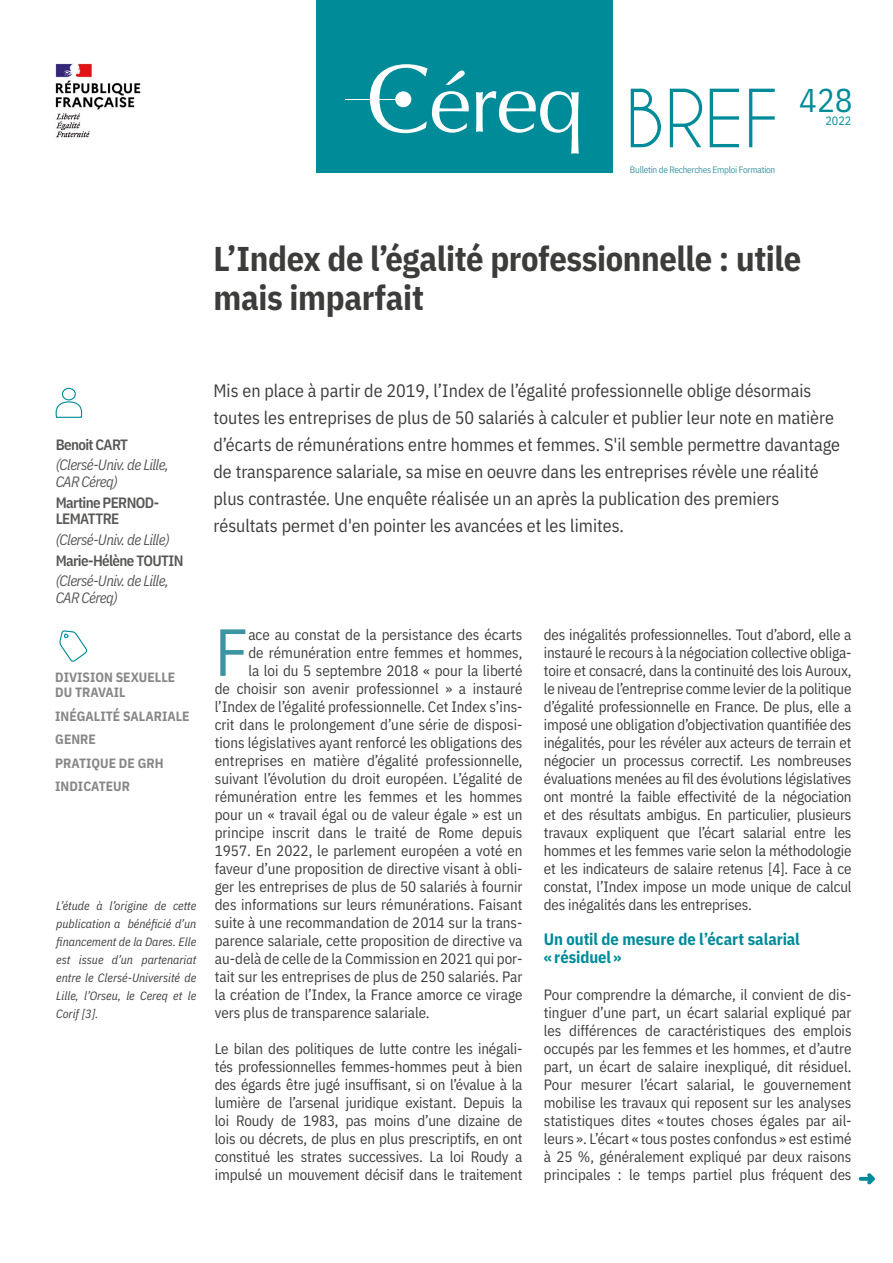
<style>
.page{position:relative;width:893px;height:1263px;background:#fff}
.page>*{position:absolute;margin:0;border:0;box-sizing:border-box;transform-origin:0 0}
.t1{font:75px "Caviar Dreams";color:#008b99}
.t2{font:66.6px "IBM Plex Sans Cond";color:#3c95a2}
.t3{font:700 34.5px/39px "IBM Plex Sans Cond";letter-spacing:-.01em;color:#3c3c3b}
.t4{font:33px "IBM Plex Sans Cond";color:#008b99}
.t5{font:18px/27px "IBM Plex Sans Cond";color:#3c3c3b}
.t6{font:700 16.5px/18px "IBM Plex Sans Cond";letter-spacing:-.005em;color:#008b99}
.t7{font:15px/18px "IBM Plex Sans Cond";color:#3c3c3b;text-align:justify}
.t8{font:italic 15px/16.5px "IBM Plex Sans Cond";letter-spacing:-.04em;color:#575756}
.t9{font:600 15px/16.5px "IBM Plex Sans Cond";letter-spacing:-.04em;color:#575756}
.t10{font:700 13.5px/23.5px "IBM Plex Sans Cond";color:#878787}
.t11{font:italic 12px/18px "IBM Plex Sans Cond";color:#3c3c3b;text-align:justify}
.t12{font:12px "IBM Plex Sans Cond";color:#008b99}
.t13{font:9.3px "IBM Plex Sans Cond";letter-spacing:-.03em;color:#3c95a2}
</style>
<div class="page">
<div style="left:62px;top:388px;width:14px;height:12px;border:1px solid #008b99;border-radius:50%"></div>
<svg style="left:55px;top:400px;width:28px;height:18px"></svg>
<svg style="left:59px;top:630px;width:29px;height:32px"></svg>
<svg style="left:859px;top:1173px;width:16px;height:11px"></svg>
<div style="left:316px;top:0;width:296px;height:173px;background:#008b99"></div>
<img style="left:55px;top:63px;width:86px;height:75px">
<hr style="left:346px;top:99px;width:62px;height:1px;background:#fff">
<svg style="left:370px;top:64px;width:99px;height:69px"></svg>
<svg style="left:476px;top:91px;width:103px;height:63px"></svg>
<div style="left:395px;top:91px;width:16px;height:16px;background:#fff;border-radius:50%"></div>
<h1 class="t1" style="left:625px;top:78px;width:156px">BREF</h1>
<p class="t13" style="left:630px;top:162px;width:147px">Bulletin de Recherches Emploi Formation</p>
<h3 class="t4" style="left:799px;top:75px;width:55px">428</h3>
<p class="t12" style="left:825px;top:111px;width:27px">2022</p>
<h3 class="t3" style="left:213px;top:236px;width:589px">L’Index de l’égalité professionnelle : utile mais imparfait</h3>
<p class="t9" style="left:56px;top:435px;width:74px">Benoit CART</p>
<p class="t8" style="left:56px;top:456px;width:114px">(Clersé-Univ. de Lille,<br>CAR Céreq)</p>
<p class="t9" style="left:56px;top:493px;width:105px">Martine PERNOD-<br>LEMATTRE</p>
<p class="t8" style="left:56px;top:530px;width:115px">(Clersé-Univ. de Lille)</p>
<p class="t9" style="left:56px;top:551px;width:129px">Marie-Hélène TOUTIN</p>
<p class="t8" style="left:56px;top:571px;width:114px">(Clersé-Univ. de Lille,<br>CAR Céreq)</p>
<p class="t10" style="left:55px;top:669px;width:121px;line-height:15px">DIVISION SEXUELLE<br>DU TRAVAIL</p>
<p class="t10" style="left:55px;top:703px;width:136px">INÉGALITÉ SALARIALE<br>GENRE<br>PRATIQUE DE GRH<br>INDICATEUR</p>
<p class="t11" style="left:56px;top:895px;width:142px">L’étude à l’origine de cette publication a bénéficié d’un financement de la Dares. Elle est issue d’un partenariat entre le Clersé-Université de Lille, l’Orseu, le Cereq et le Corif [3].</p>
<p class="t5" style="left:213px;top:375px;width:628px">Mis en place à partir de 2019, l’Index de l’égalité professionnelle oblige désormais toutes les entreprises de plus de 50 salariés à calculer et publier leur note en matière d’écarts de rémunérations entre hommes et femmes. S'il semble permettre davantage de transparence salariale, sa mise en oeuvre dans les entreprises révèle une réalité plus contrastée. Une enquête réalisée un an après la publication des premiers résultats permet d'en pointer les avancées et les limites.</p>
<h2 class="t2" style="left:215px;top:601px;width:35px">F</h2>
<p class="t7" style="left:248px;top:624px;width:276px">ace au constat de la persistance des écarts</p>
<p class="t7" style="left:248px;top:642px;width:276px">de rémunération entre femmes et hommes,</p>
<p class="t7" style="left:248px;top:660px;width:276px">la loi du 5 septembre 2018 « pour la liberté</p>
<p class="t7" style="left:215px;top:678px;width:309px">de choisir son avenir professionnel » a instauré</p>
<p class="t7" style="left:215px;top:696px;width:309px">l’Index de l’égalité professionnelle. Cet Index s’ins-</p>
<p class="t7" style="left:215px;top:714px;width:309px">crit dans le prolongement d’une série de disposi-</p>
<p class="t7" style="left:215px;top:732px;width:309px">tions législatives ayant renforcé les obligations des</p>
<p class="t7" style="left:215px;top:750px;width:309px">entreprises en matière d’égalité professionnelle,</p>
<p class="t7" style="left:215px;top:768px;width:309px">suivant l’évolution du droit européen. L’égalité de</p>
<p class="t7" style="left:215px;top:786px;width:309px">rémunération entre les femmes et les hommes</p>
<p class="t7" style="left:215px;top:804px;width:309px">pour un « travail égal ou de valeur égale » est un</p>
<p class="t7" style="left:215px;top:822px;width:309px">principe inscrit dans le traité de Rome depuis</p>
<p class="t7" style="left:215px;top:840px;width:309px">1957. En 2022, le parlement européen a voté en</p>
<p class="t7" style="left:215px;top:858px;width:309px">faveur d’une proposition de directive visant à obli-</p>
<p class="t7" style="left:215px;top:876px;width:309px">ger les entreprises de plus de 50 salariés à fournir</p>
<p class="t7" style="left:215px;top:894px;width:309px">des informations sur leurs rémunérations. Faisant</p>
<p class="t7" style="left:215px;top:912px;width:309px">suite à une recommandation de 2014 sur la trans-</p>
<p class="t7" style="left:215px;top:930px;width:309px">parence salariale, cette proposition de directive va</p>
<p class="t7" style="left:215px;top:948px;width:309px">au-delà de celle de la Commission en 2021 qui por-</p>
<p class="t7" style="left:215px;top:966px;width:309px">tait sur les entreprises de plus de 250 salariés. Par</p>
<p class="t7" style="left:215px;top:984px;width:309px">la création de l’Index, la France amorce ce virage</p>
<p class="t7" style="left:215px;top:1002px;width:216px">vers plus de transparence salariale.</p>
<p class="t7" style="left:215px;top:1038px;width:309px">Le bilan des politiques de lutte contre les inégali&shy;tés professionnelles femmes-hommes peut à bien des égards être jugé insuffisant, si on l’évalue à la lumière de l’arsenal juridique existant. Depuis la loi Roudy de 1983, pas moins d’une dizaine de lois ou décrets, de plus en plus prescriptifs, en ont constitué les strates successives. La loi Roudy a impulsé un mouvement décisif dans le traitement</p>
<p class="t7" style="left:544px;top:624px;width:309px">des inégalités professionnelles. Tout d’abord, elle a instauré le recours à la négociation collective obliga&shy;toire et consacré, dans la continuité des lois Auroux, le niveau de l’entreprise comme levier de la politique d’égalité professionnelle en France. De plus, elle a imposé une obligation d’objectivation quantifiée des inégalités, pour les révéler aux acteurs de terrain et négocier un processus correctif. Les nombreuses évaluations menées au fil des évolutions législatives ont montré la faible effectivité de la négociation et des résultats ambigus. En particulier, plusieurs travaux expliquent que l’écart salarial entre les hommes et les femmes varie selon la méthodologie et les indicateurs de salaire retenus [4]. Face à ce constat, l’Index impose un mode unique de calcul des inégalités dans les entreprises.</p>
<p class="t6" style="left:544px;top:929px;width:258px">Un outil de mesure de l’écart salarial «résiduel»</p>
<p class="t7" style="left:544px;top:984px;width:309px">Pour comprendre la démarche, il convient de dis&shy;tinguer d’une part, un écart salarial expliqué par les différences de caractéristiques des emplois occupés par les femmes et les hommes, et d’autre part, un écart de salaire inexpliqué, dit résiduel.<br>Pour mesurer l’écart salarial, le gouvernement mobilise les travaux qui reposent sur les analyses statistiques dites « toutes choses égales par ail&shy;leurs ». L’écart « tous postes confondus » est estimé à 25 %, généralement expliqué par deux raisons principales : le temps partiel plus fréquent des</p>
</div>
